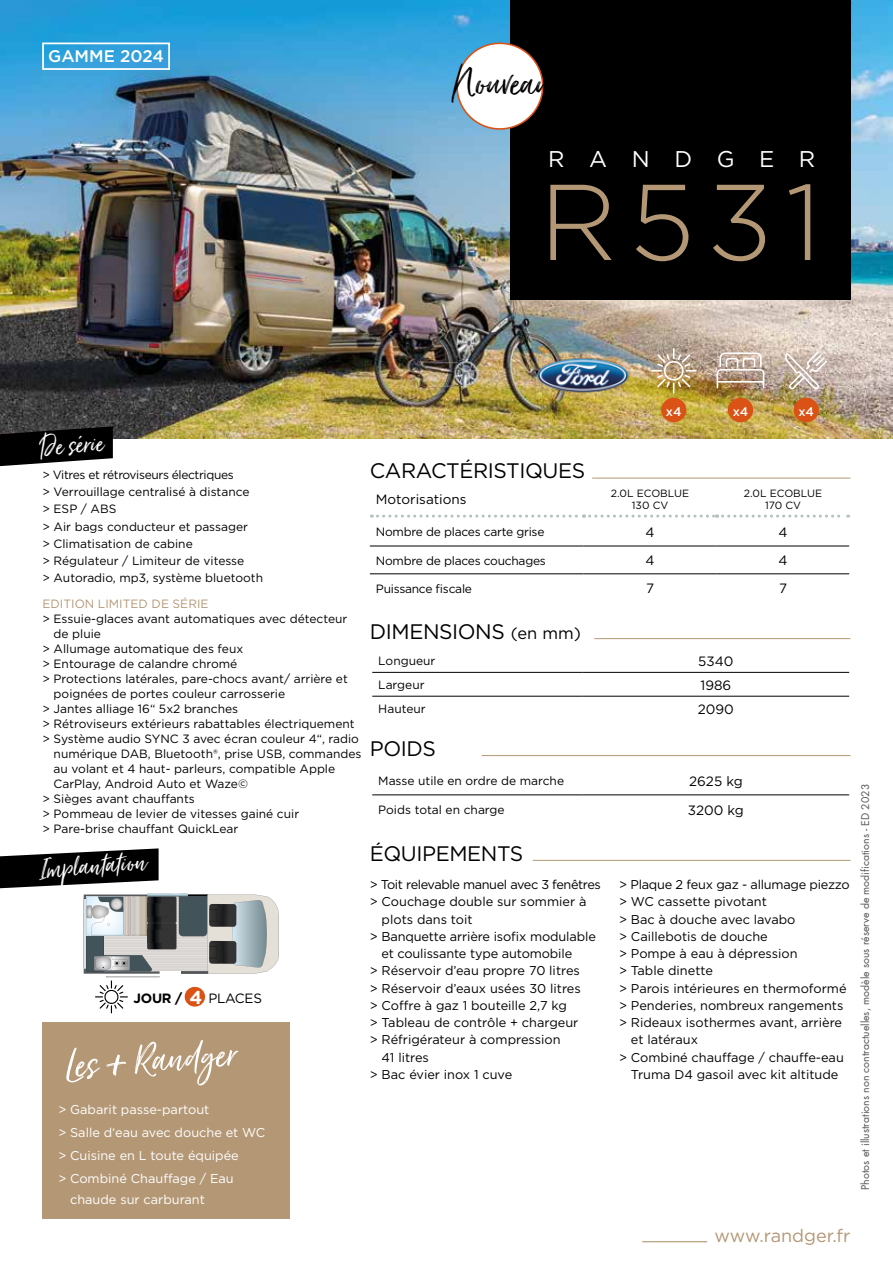
<style>
.page{position:relative;width:893px;height:1263px;background:#fff}
.page>*{position:absolute;margin:0;border:0;box-sizing:border-box;transform-origin:0 0}
.t1{font:300 107.4px "Gotham";color:#b49876}
.t2{font:49.5px "Just Lovely";color:#fff}
.t3{font:47.4px "Just Lovely";color:#000}
.t4{font:33.75px "Just Lovely";color:#fff}
.t5{font:22.8px "Gotham";letter-spacing:1.08em;color:#fff}
.t6{font:21px "Gotham";letter-spacing:-.02em;color:#000}
.t7{font:18px "Gotham";color:#b49876}
.t8{font:500 16.8px "Gotham";color:#fff}
.t9{font:13.5px "Gotham";color:#000}
.t10{font:12.75px "Gotham";color:#000}
.t11{font:12.75px/23.1px "Gotham";color:#fff}
.t12{font:12.75px "Gotham";letter-spacing:-.03em;color:#000}
.t13{font:12.75px "Gotham";letter-spacing:-.02em;color:#000}
.t14{font:500 12.45px "Gotham";color:#fff}
.t15{font:12px/17.1px "Gotham";color:#000}
.t16{font:12px "Gotham";letter-spacing:-.02em;color:#000}
.t17{font:12px "Gotham";color:#b49876}
.t18{font:10.5px "Futura";color:#575756}
.t19{font:10.5px/12.6px "Gotham";color:#000;text-align:center}
.s1{font-weight:700}
.s2{font-weight:700;font-size:18.6px;color:#fff}
.s3{font-size:82.5px}
.s4{font-size:16.5px}
</style>
<div class="page">
<hr style="left:642px;top:1241px;width:65px;height:1px;background:#b49876">
<img style="left:0;top:0;width:893px;height:438px">
<div style="left:510px;top:0;width:340px;height:300px;background:#000"></div>
<svg style="left:784px;top:352px;width:43px;height:37px;background:#cbbdb2"></svg>
<svg style="left:717px;top:352px;width:47px;height:36px;background:#c0ab9b"></svg>
<hr style="left:717px;top:381px;width:47px;height:2px;background:#fff">
<img style="left:651px;top:348px;width:46px;height:46px">
<div style="left:661px;top:398px;width:25px;height:24px;background:#da5215;border-radius:50%"></div>
<div style="left:728px;top:398px;width:25px;height:24px;background:#da5215;border-radius:50%"></div>
<div style="left:794px;top:398px;width:25px;height:24px;background:#da5215;border-radius:50%"></div>
<img style="left:526px;top:355px;width:112px;height:40px">
<hr style="left:370px;top:546px;width:214px;height:1px;background:#000">
<hr style="left:370px;top:573px;width:214px;height:1px;background:#000">
<svg style="left:371px;top:515px;width:479px;height:60px"></svg>
<hr style="left:372px;top:696px;width:210px;height:1px;background:#000">
<hr style="left:582px;top:696px;width:267px;height:1px;background:#000">
<hr style="left:372px;top:672px;width:210px;height:1px;background:#000">
<hr style="left:582px;top:672px;width:267px;height:1px;background:#000">
<hr style="left:372px;top:794px;width:210px;height:1px;background:#000">
<hr style="left:582px;top:794px;width:267px;height:1px;background:#000">
<hr style="left:482px;top:755px;width:368px;height:1px;background:#b49876">
<hr style="left:533px;top:860px;width:317px;height:1px;background:#b49876">
<hr style="left:594px;top:638px;width:256px;height:1px;background:#b49876">
<hr style="left:592px;top:478px;width:258px;height:1px;background:#b49876">
<svg style="left:0;top:426px;width:113px;height:40px;background:#1f1f1f"></svg>
<div style="left:43px;top:1023px;width:247px;height:196px;background:#b49876"></div>
<div style="left:42px;top:43px;width:128px;height:27px;border:2px solid #fff"></div>
<div style="left:457px;top:43px;width:86px;height:86px;background:#fff;border-radius:50%"></div>
<div style="left:456px;top:43px;width:87px;height:87px;border:2px solid #da5215;border-radius:50%"></div>
<svg style="left:0;top:848px;width:279px;height:165px"></svg>
<h3 class="t8" style="left:48px;top:46px;width:117px">GAMME 2024</h3>
<h3 class="t3" style="left:453px;top:55px;width:100px">Nouveau</h3>
<h3 class="t5" style="left:548px;top:144px;width:269px">RANDGER</h3>
<h1 class="t1" style="left:539px;top:163px;width:284px">R531</h1>
<h3 class="t4" style="left:38px;top:427px;width:66px;rotate:-4deg">De série</h3>
<p class="t15" style="left:43px;top:466px;width:222px">&gt; Vitres et rétroviseurs électriques<br>&gt; Verrouillage centralisé à distance<br>&gt; ESP / ABS<br>&gt; Air bags conducteur et passager<br>&gt; Climatisation de cabine<br>&gt; Régulateur / Limiteur de vitesse<br>&gt; Autoradio, mp3, système bluetooth</p>
<p class="t17" style="left:43px;top:596px;width:168px">EDITION LIMITED DE SÉRIE</p>
<p class="t15" style="left:43px;top:609px;width:306px">&gt; Essuie-glaces avant automatiques avec détecteur</p>
<p class="t15" style="left:54px;top:624px;width:49px">de pluie</p>
<p class="t15" style="left:43px;top:639px;width:202px">&gt; Allumage automatique des feux</p>
<p class="t15" style="left:43px;top:654px;width:196px">&gt; Entourage de calandre chromé</p>
<p class="t15" style="left:43px;top:669px;width:307px">&gt; Protections latérales, pare-chocs avant/ arrière et</p>
<p class="t15" style="left:54px;top:684px;width:233px">poignées de portes couleur carrosserie</p>
<p class="t15" style="left:43px;top:699px;width:197px">&gt; Jantes alliage 16“ 5x2 branches</p>
<p class="t15" style="left:43px;top:714px;width:314px">&gt; Rétroviseurs extérieurs rabattables électriquement</p>
<p class="t15" style="left:43px;top:729px;width:318px">&gt; Système audio SYNC 3 avec écran couleur 4“, radio</p>
<p class="t15" style="left:54px;top:744px;width:309px">numérique DAB, Bluetooth®, prise USB, commandes</p>
<p class="t15" style="left:54px;top:759px;width:283px">au volant et 4 haut- parleurs, compatible Apple</p>
<p class="t15" style="left:54px;top:774px;width:196px">CarPlay, Android Auto et Waze©</p>
<p class="t15" style="left:43px;top:789px;width:154px">&gt; Sièges avant chauffants</p>
<p class="t15" style="left:43px;top:804px;width:258px">&gt; Pommeau de levier de vitesses gainé cuir</p>
<p class="t15" style="left:43px;top:819px;width:197px">&gt; Pare-brise chauffant QuickLear</p>
<h3 class="t4" style="left:38px;top:849px;width:109px;rotate:-4deg">Implantation</h3>
<p class="t9" style="left:134px;top:990px;width:130px"><span class="s1">JOUR /</span> <span class="s2">4</span> PLACES</p>
<h2 class="t2" style="left:63px;top:1035px;width:173px;rotate:-4deg">Les <span class="s3">+</span> Randger</h2>
<p class="t11" style="left:58px;top:1097px;width:208px">&gt; Gabarit passe-partout<br>&gt; Salle d‘eau avec douche et WC &gt; Cuisine en L toute équipée<br>&gt; Combiné Chauffage / Eau</p>
<p class="t11" style="left:70px;top:1187px;width:136px">chaude sur carburant</p>
<h3 class="t6" style="left:370px;top:457px;width:217px">CARACTÉRISTIQUES</h3>
<p class="t14" style="left:666px;top:404px;width:17px">x4</p>
<p class="t14" style="left:733px;top:404px;width:17px">x4</p>
<p class="t14" style="left:798px;top:404px;width:17px">x4</p>
<p class="t9" style="left:376px;top:491px;width:92px">Motorisations</p>
<p class="t19" style="left:611px;top:486px;width:80px">2.0L ECOBLUE<br>130 CV</p>
<p class="t19" style="left:744px;top:486px;width:80px">2.0L ECOBLUE<br>170 CV</p>
<p class="t16" style="left:376px;top:524px;width:170px">Nombre de places carte grise</p>
<p class="t9" style="left:645px;top:524px;width:11px">4</p>
<p class="t9" style="left:778px;top:524px;width:11px">4</p>
<p class="t16" style="left:376px;top:553px;width:172px">Nombre de places couchages</p>
<p class="t9" style="left:645px;top:552px;width:11px">4</p>
<p class="t9" style="left:778px;top:552px;width:11px">4</p>
<p class="t16" style="left:376px;top:581px;width:98px">Puissance fiscale</p>
<p class="t9" style="left:646px;top:580px;width:10px">7</p>
<p class="t9" style="left:779px;top:580px;width:10px">7</p>
<h3 class="t6" style="left:370px;top:618px;width:213px">DIMENSIONS <span class="s4">(en mm)</span></h3>
<p class="t15" style="left:378px;top:652px;width:59px">Longueur</p>
<p class="t9" style="left:698px;top:652px;width:37px">5340</p>
<p class="t15" style="left:378px;top:676px;width:48px">Largeur</p>
<p class="t9" style="left:700px;top:676px;width:32px">1986</p>
<p class="t15" style="left:378px;top:700px;width:49px">Hauteur</p>
<p class="t9" style="left:698px;top:700px;width:38px">2090</p>
<h3 class="t6" style="left:370px;top:735px;width:67px">POIDS</h3>
<p class="t15" style="left:378px;top:772px;width:187px">Masse utile en ordre de marche</p>
<p class="t9" style="left:689px;top:772px;width:55px">2625 kg</p>
<p class="t15" style="left:378px;top:801px;width:128px">Poids total en charge</p>
<p class="t9" style="left:688px;top:801px;width:58px">3200 kg</p>
<h3 class="t6" style="left:370px;top:840px;width:155px">ÉQUIPEMENTS</h3>
<p class="t12" style="left:370px;top:876px;width:233px">&gt; Toit relevable manuel avec 3 fenêtres</p>
<p class="t10" style="left:370px;top:894px;width:218px">&gt; Couchage double sur sommier à</p>
<p class="t10" style="left:382px;top:911px;width:92px">plots dans toit</p>
<p class="t10" style="left:370px;top:928px;width:228px">&gt; Banquette arrière isofix modulable</p>
<p class="t10" style="left:381px;top:945px;width:192px">et coulissante type automobile</p>
<p class="t10" style="left:370px;top:963px;width:212px">&gt; Réservoir d’eau propre 70 litres</p>
<p class="t10" style="left:370px;top:980px;width:213px">&gt; Réservoir d’eaux usées 30 litres</p>
<p class="t10" style="left:370px;top:997px;width:199px">&gt; Coffre à gaz 1 bouteille 2,7 kg</p>
<p class="t10" style="left:370px;top:1014px;width:210px">&gt; Tableau de contrôle + chargeur</p>
<p class="t10" style="left:370px;top:1032px;width:192px">&gt; Réfrigérateur à compression</p>
<p class="t10" style="left:382px;top:1049px;width:49px">41 litres</p>
<p class="t10" style="left:370px;top:1066px;width:144px">&gt; Bac évier inox 1 cuve</p>
<p class="t13" style="left:619px;top:876px;width:232px">&gt; Plaque 2 feux gaz - allumage piezzo</p>
<p class="t10" style="left:619px;top:894px;width:149px">&gt; WC cassette pivotant</p>
<p class="t10" style="left:619px;top:911px;width:178px">&gt; Bac à douche avec lavabo</p>
<p class="t10" style="left:619px;top:928px;width:150px">&gt; Caillebotis de douche</p>
<p class="t10" style="left:619px;top:945px;width:180px">&gt; Pompe à eau à dépression</p>
<p class="t10" style="left:619px;top:963px;width:95px">&gt; Table dinette</p>
<p class="t10" style="left:619px;top:980px;width:229px">&gt; Parois intérieures en thermoformé</p>
<p class="t10" style="left:619px;top:997px;width:226px">&gt; Penderies, nombreux rangements</p>
<p class="t10" style="left:619px;top:1014px;width:224px">&gt; Rideaux isothermes avant, arrière</p>
<p class="t10" style="left:631px;top:1032px;width:69px">et latéraux</p>
<p class="t10" style="left:619px;top:1049px;width:226px">&gt; Combiné chauffage / chauffe-eau</p>
<p class="t10" style="left:631px;top:1066px;width:209px">Truma D4 gasoil avec kit altitude</p>
<h3 class="t7" style="left:714px;top:1224px;width:137px">www.randger.fr</h3>
<p class="t18" style="left:858px;top:1190px;width:408px;rotate:-90deg">Photos et illustrations non contractuelles, modèle sous réserve de modifications - ED 2023</p>
</div>
